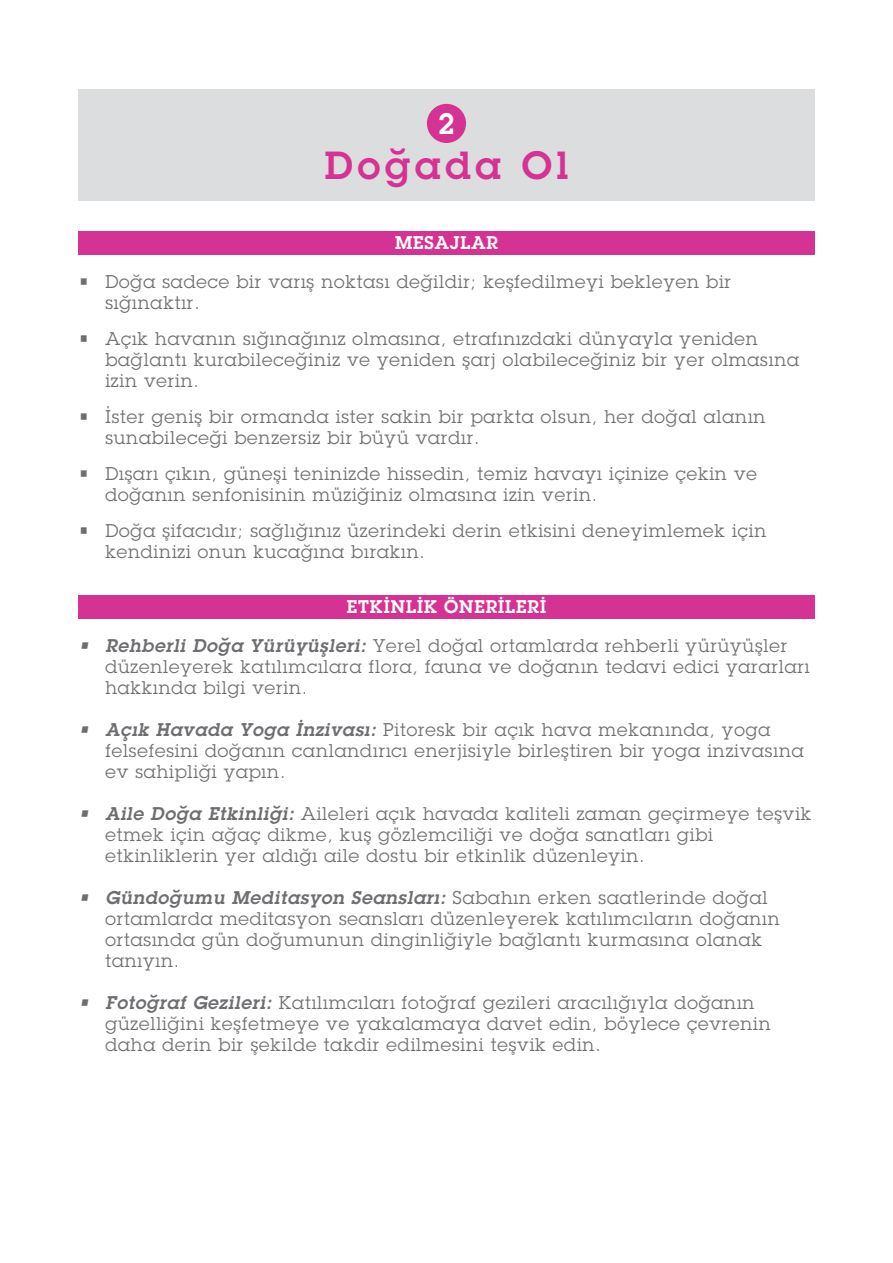
<style>
.page{position:relative;width:893px;height:1263px;background:#fff}
.page>*{position:absolute;margin:0;border:0;box-sizing:border-box;transform-origin:0 0}
.t1{font:700 38.4px "Lubalin Graph";letter-spacing:.125em;color:#d53393}
.t2{font:700 28.8px "Lubalin Graph";color:#fff}
.t3{font:18px/21px "Lubalin Graph";letter-spacing:.05em;color:#6d6e71}
.t4{font:700 18px "Lubalin Graph";letter-spacing:.05em;color:#fff}
.s1{font-weight:700;font-style:italic}
</style>
<div class="page">
<div style="left:78px;top:89px;width:737px;height:112px;background:#dcddde"></div>
<div style="left:78px;top:231px;width:737px;height:24px;background:#d53393"></div>
<div style="left:427px;top:104px;width:39px;height:39px;background:#d53393;border-radius:50%"></div>
<div style="left:78px;top:595px;width:737px;height:23px;background:#d53393"></div>
<h2 class="t2" style="left:438px;top:104px;width:18px">2</h2>
<h1 class="t1" style="left:325px;top:140px;width:245px">Doğada Ol</h1>
<p class="t4" style="left:395px;top:231px;width:104px">MESAJLAR</p>
<p class="t3" style="left:105px;top:271px;width:627px;text-indent:-27px">• Doğa sadece bir varış noktası değildir; keşfedilmeyi bekleyen bir sığınaktır.</p>
<p class="t3" style="left:105px;top:328px;width:695px;text-indent:-27px">• Açık havanın sığınağınız olmasına, etrafınızdaki dünyayla yeniden bağlantı kurabileceğiniz ve yeniden şarj olabileceğiniz bir yer olmasına izin verin.</p>
<p class="t3" style="left:105px;top:406px;width:662px;text-indent:-27px">• İster geniş bir ormanda ister sakin bir parkta olsun, her doğal alanın sunabileceği benzersiz bir büyü vardır.</p>
<p class="t3" style="left:105px;top:463px;width:653px;text-indent:-27px">• Dışarı çıkın, güneşi teninizde hissedin, temiz havayı içinize çekin ve doğanın senfonisinin müziğiniz olmasına izin verin.</p>
<p class="t3" style="left:105px;top:520px;width:662px;text-indent:-27px">• Doğa şifacıdır; sağlığınız üzerindeki derin etkisini deneyimlemek için kendinizi onun kucağına bırakın.</p>
<p class="t4" style="left:347px;top:595px;width:201px">ETKİNLİK ÖNERİLERİ</p>
<p class="t3" style="left:105px;top:634px;width:706px;text-indent:-27px"><span class="s1">• Rehberli Doğa Yürüyüşleri:</span> Yerel doğal ortamlarda rehberli yürüyüşler düzenleyerek katılımcılara flora, fauna ve doğanın tedavi edici yararları hakkında bilgi verin.</p>
<p class="t3" style="left:105px;top:718px;width:700px;text-indent:-27px"><span class="s1">• Açık Havada Yoga İnzivası:</span> Pitoresk bir açık hava mekanında, yoga felsefesini doğanın canlandırıcı enerjisiyle birleştiren bir yoga inzivasına ev sahipliği yapın.</p>
<p class="t3" style="left:105px;top:802px;width:707px;text-indent:-27px"><span class="s1">• Aile Doğa Etkinliği:</span> Aileleri açık havada kaliteli zaman geçirmeye teşvik etmek için ağaç dikme, kuş gözlemciliği ve doğa sanatları gibi etkinliklerin yer aldığı aile dostu bir etkinlik düzenleyin.</p>
<p class="t3" style="left:105px;top:886px;width:676px;text-indent:-27px"><span class="s1">• Gündoğumu Meditasyon Seansları:</span> Sabahın erken saatlerinde doğal ortamlarda meditasyon seansları düzenleyerek katılımcıların doğanın ortasında gün doğumunun dinginliğiyle bağlantı kurmasına olanak tanıyın.</p>
<p class="t3" style="left:105px;top:991px;width:667px;text-indent:-27px"><span class="s1">• Fotoğraf Gezileri:</span> Katılımcıları fotoğraf gezileri aracılığıyla doğanın güzelliğini keşfetmeye ve yakalamaya davet edin, böylece çevrenin daha derin bir şekilde takdir edilmesini teşvik edin.</p>
</div>
